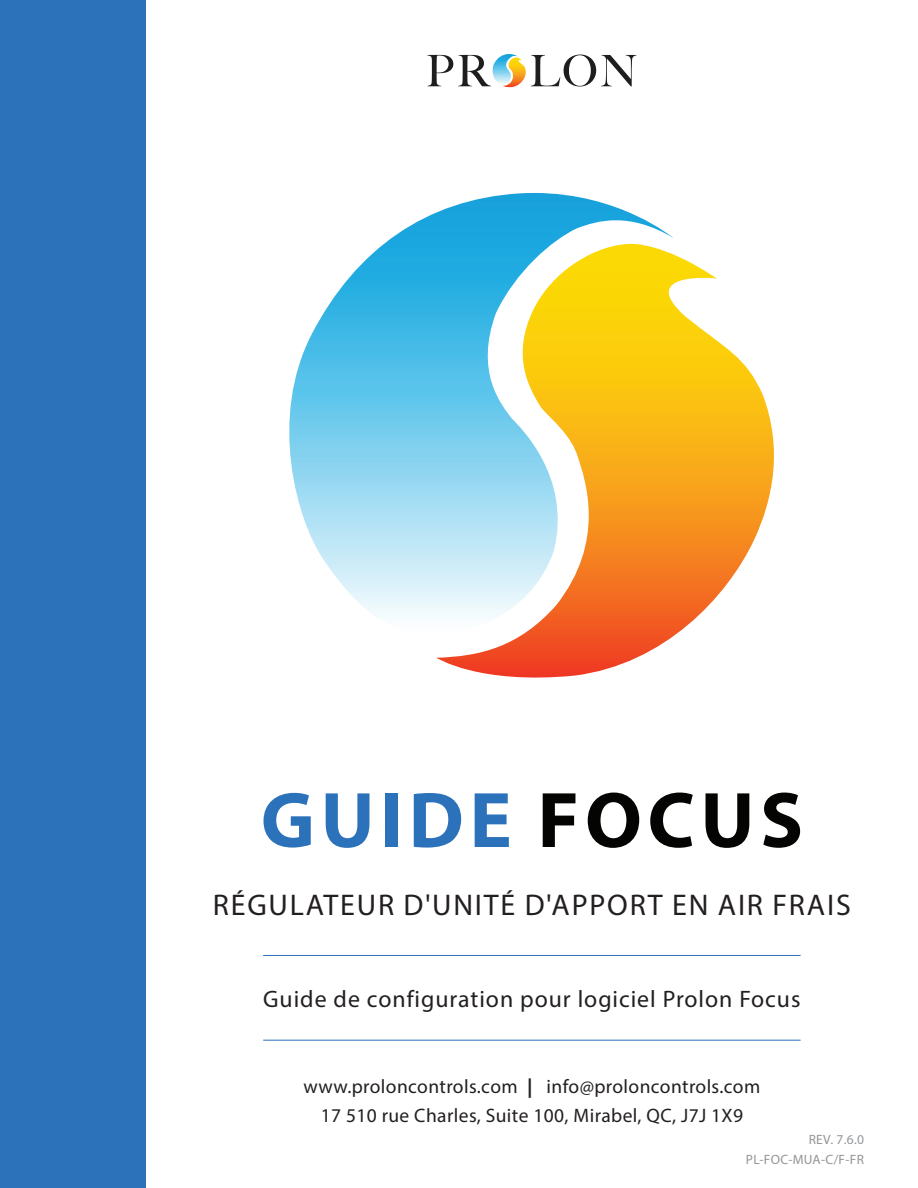
<style>
.page{position:relative;width:918px;height:1188px;background:#fff}
.page>*{position:absolute;margin:0;border:0;box-sizing:border-box;transform-origin:0 0}
.t1{font:700 79.5px "Myriad Pro";letter-spacing:.07em;color:#2b72ba}
.t2{font:30px "Myriad Pro";letter-spacing:.06em;color:#231f20}
.t3{font:23.85px "Myriad Pro";letter-spacing:.04em;color:#231f20}
.t4{font:19.5px/29.4px "Myriad Pro";letter-spacing:.02em;color:#231f20;text-align:center}
.t5{font:13.5px/19.5px "Myriad Pro";letter-spacing:.02em;color:#939598;text-align:right}
.s1{color:#040503}
.s2{font-weight:700}
</style>
<div class="page">
<div style="left:0;top:0;width:145px;height:1188px;background:#2b72ba"></div>
<hr style="left:263px;top:955px;width:538px;height:1px;background:#2b72ba">
<hr style="left:263px;top:1040px;width:538px;height:1px;background:#2b72ba">
<svg style="left:427px;top:54px;width:210px;height:33px"></svg>
<svg style="left:289px;top:193px;width:384px;height:424px"></svg>
<svg style="left:436px;top:244px;width:338px;height:434px"></svg>
<h1 class="t1" style="left:261px;top:768px;width:544px">GUIDE <span class="s1">FOCUS</span></h1>
<h2 class="t2" style="left:213px;top:886px;width:639px">RÉGULATEUR D'UNITÉ D'APPORT EN AIR FRAIS</h2>
<p class="t3" style="left:263px;top:984px;width:539px">Guide de configuration pour logiciel Prolon Focus</p>
<p class="t4" style="left:303px;top:1071px;width:458px">www.proloncontrols.com <span class="s2">|</span> info@proloncontrols.com<br>17 510 rue Charles, Suite 100, Mirabel, QC, J7J 1X9</p>
<p class="t5" style="left:746px;top:1130px;width:120px">REV. 7.6.0<br>PL-FOC-MUA-C/F-FR</p>
</div>
